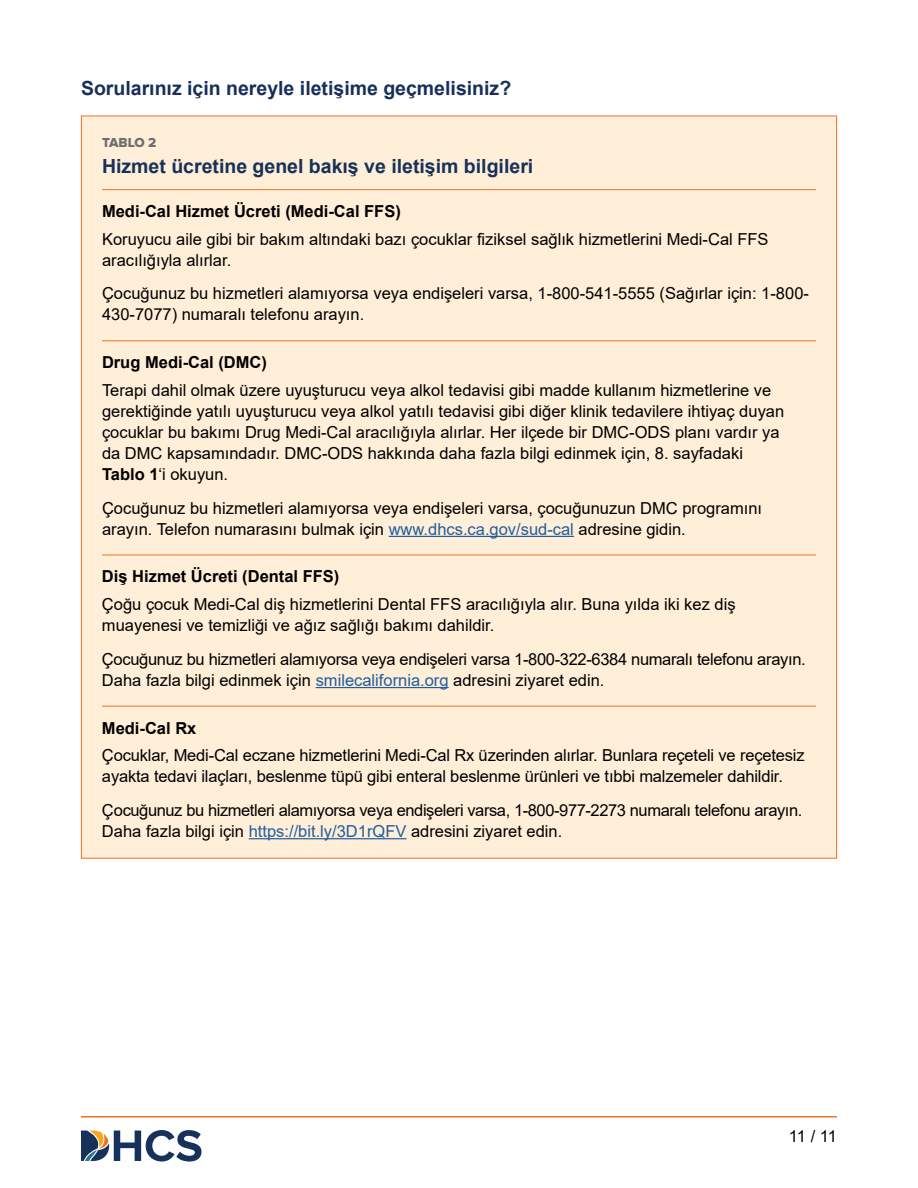
<style>
.page{position:relative;width:918px;height:1188px;background:#fff}
.page>*{position:absolute;margin:0;border:0;box-sizing:border-box;transform-origin:0 0}
.t1{font:700 19.5px "Arial";color:#173059}
.t2{font:700 19.5px "Arial";color:#173159}
.t3{font:16.5px/21px "Arial";color:#000}
.t4{font:16.5px/21px "Arial";letter-spacing:-.02em;color:#000}
.t5{font:16.5px/21px "Arial";letter-spacing:-.025em;color:#000}
.t6{font:700 16.5px "Arial";color:#000}
.t7{font:800 13.5px "Proxima Nova";letter-spacing:-.01em;color:#6e6e6e}
.s1{font-weight:700}
.s2{color:#215e9e}
</style>
<div class="page">
<hr style="left:81px;top:1116px;width:756px;height:2px;background:#ec7424">
<svg style="left:81px;top:1130px;width:121px;height:32px"></svg>
<div style="left:81px;top:116px;width:756px;height:742px;background:#ffeed8"></div>
<hr style="left:102px;top:706px;width:714px;height:1px;background:#ec7424">
<hr style="left:102px;top:555px;width:714px;height:1px;background:#ec7424">
<hr style="left:102px;top:340px;width:714px;height:1px;background:#ec7424">
<hr style="left:102px;top:189px;width:714px;height:1px;background:#ec7424">
<hr style="left:389px;top:536px;width:185px;height:1px;background:#215e9e">
<hr style="left:316px;top:687px;width:133px;height:1px;background:#215e9e">
<hr style="left:249px;top:838px;width:157px;height:1px;background:#215e9e">
<h3 class="t1" style="left:81px;top:75px;width:432px">Sorularınız için nereyle iletişime geçmelisiniz?</h3>
<p class="t7" style="left:102px;top:135px;width:56px">TABLO 2</p>
<h4 class="t2" style="left:102px;top:152px;width:433px">Hizmet ücretine genel bakış ve iletişim bilgileri</h4>
<h5 class="t6" style="left:102px;top:200px;width:300px">Medi-Cal Hizmet Ücreti (Medi-Cal FFS)</h5>
<p class="t3" style="left:102px;top:228px;width:668px">Koruyucu aile gibi bir bakım altındaki bazı çocuklar fiziksel sağlık hizmetlerini Medi-Cal FFS aracılığıyla alırlar.</p>
<p class="t3" style="left:102px;top:283px;width:709px">Çocuğunuz bu hizmetleri alamıyorsa veya endişeleri varsa, 1-800-541-5555 (Sağırlar için: 1-800-<br>430-7077) numaralı telefonu arayın.</p>
<h5 class="t6" style="left:102px;top:351px;width:166px">Drug Medi-Cal (DMC)</h5>
<p class="t3" style="left:102px;top:379px;width:684px">Terapi dahil olmak üzere uyuşturucu veya alkol tedavisi gibi madde kullanım hizmetlerine ve gerektiğinde yatılı uyuşturucu veya alkol yatılı tedavisi gibi diğer klinik tedavilere ihtiyaç duyan çocuklar bu bakımı Drug Medi-Cal aracılığıyla alırlar. Her ilçede bir DMC-ODS planı vardır ya da DMC kapsamındadır. DMC-ODS hakkında daha fazla bilgi edinmek için, 8. sayfadaki <span class="s1">Tablo 1</span>‘i okuyun.</p>
<p class="t3" style="left:102px;top:497px;width:662px">Çocuğunuz bu hizmetleri alamıyorsa veya endişeleri varsa, çocuğunuzun DMC programını arayın. Telefon numarasını bulmak için <span class="s2">www.dhcs.ca.gov/sud-cal</span> adresine gidin.</p>
<h5 class="t6" style="left:102px;top:565px;width:239px">Diş Hizmet Ücreti (Dental FFS)</h5>
<p class="t3" style="left:102px;top:593px;width:635px">Çoğu çocuk Medi-Cal diş hizmetlerini Dental FFS aracılığıyla alır. Buna yılda iki kez diş muayenesi ve temizliği ve ağız sağlığı bakımı dahildir.</p>
<p class="t4" style="left:102px;top:648px;width:705px">Çocuğunuz bu hizmetleri alamıyorsa veya endişeleri varsa 1-800-322-6384 numaralı telefonu arayın.<br>Daha fazla bilgi edinmek için <span class="s2">smilecalifornia.org</span> adresini ziyaret edin.</p>
<h5 class="t6" style="left:102px;top:716px;width:96px">Medi-Cal Rx</h5>
<p class="t3" style="left:102px;top:745px;width:704px">Çocuklar, Medi-Cal eczane hizmetlerini Medi-Cal Rx üzerinden alırlar. Bunlara reçeteli ve reçetesiz ayakta tedavi ilaçları, beslenme tüpü gibi enteral beslenme ürünleri ve tıbbi malzemeler dahildir.</p>
<p class="t5" style="left:102px;top:800px;width:702px">Çocuğunuz bu hizmetleri alamıyorsa veya endişeleri varsa, 1-800-977-2273 numaralı telefonu arayın.<br>Daha fazla bilgi için <span class="s2">https://bit.ly/3D1rQFV</span> adresini ziyaret edin.</p>
<p class="t3" style="left:789px;top:1126px;width:50px">11 / 11</p>
</div>
